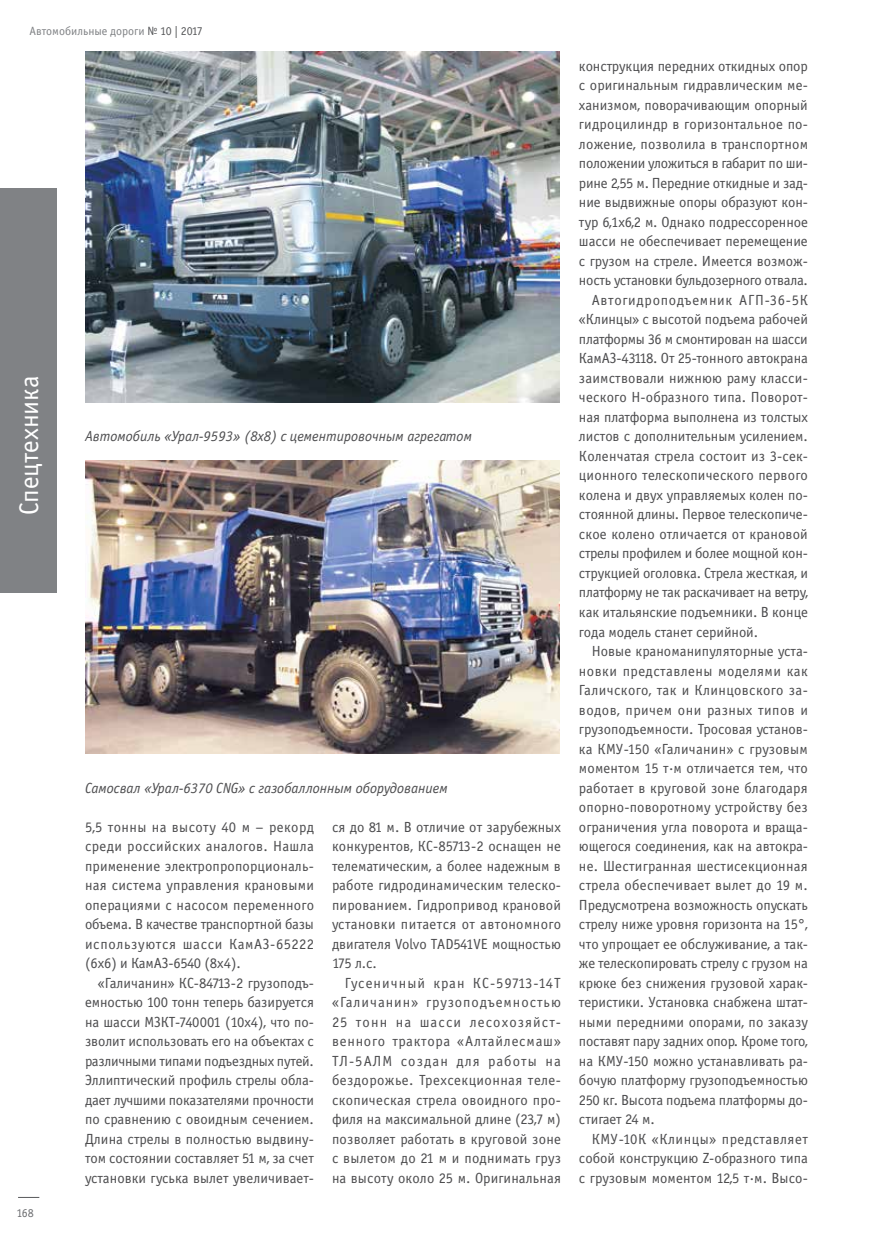
<style>
.page{position:relative;width:893px;height:1234px;background:#fff}
.page>*{position:absolute;margin:0;border:0;box-sizing:border-box;transform-origin:0 0}
.t1{font:27px "Officina Sans Book C";color:#fff}
.t2{font:14.7px/19.5px "Officina Sans Book C";letter-spacing:-.005em;color:#4d4d4f;text-align:justify}
.t3{font:14.7px "Officina Sans Book C";letter-spacing:.015em;color:#4d4d4f}
.t4{font:italic 14.7px "Officina Sans Book C";color:#4d4d4f}
.t5{font:14.7px "Officina Sans Book C";letter-spacing:.03em;color:#4d4d4f}
.t6{font:14.7px "Officina Sans Book C";letter-spacing:-.035em;color:#4d4d4f}
.t7{font:14.7px "Officina Sans Book C";letter-spacing:.025em;color:#4d4d4f}
.t8{font:14.7px "Officina Sans Book C";letter-spacing:.02em;color:#4d4d4f}
.t9{font:14.7px "Officina Sans Book C";letter-spacing:.05em;color:#4d4d4f}
.t10{font:12px "Officina Sans Book C";color:#808285}
.t11{font:12px "Officina Sans Book C";color:#6d6e71}
.s1{color:#58595b}
</style>
<div class="page">
<svg style="left:19px;top:1196px;width:20px;height:1px"></svg>
<div style="left:0;top:188px;width:56px;height:404px;background:#808285"></div>
<img style="left:85px;top:51px;width:475px;height:351px">
<img style="left:85px;top:461px;width:475px;height:292px">
<p class="t10" style="left:29px;top:24px;width:175px">Автомобильные дороги <span class="s1">№ 10 | 2017</span></p>
<h1 class="t1" style="left:14px;top:515px;width:141px;rotate:-90deg">Спецтехника</h1>
<p class="t4" style="left:85px;top:428px;width:388px">Автомобиль «Урал-9593» (8х8) с цементировочным агрегатом</p>
<p class="t11" style="left:16px;top:1206px;width:19px">168</p>
<p class="t4" style="left:85px;top:779px;width:364px">Самосвал «Урал-6370 CNG» с газобаллонным оборудованием</p>
<p class="t2" style="left:85px;top:817px;width:231px">5,5 тонны на высоту 40 м – рекорд среди российских аналогов. Нашла применение электропропорциональ&shy;ная система управления крановыми операциями с насосом переменного объема. В качестве транспортной базы используются шасси КамАЗ-65222 (6х6) и КамАЗ-6540 (8х4).</p>
<p class="t2" style="left:85px;top:973px;width:230px;text-indent:13px">«Галичанин» КС-84713-2 грузоподъ&shy;емностью 100 тонн теперь базируется на шасси МЗ КТ-740001 (10х4), что по&shy;зволит использовать его на объектах с различными типами подъездных путей.<br>Эллиптический профиль стрелы обла&shy;дает лучшими показателями прочности по сравнению с овоидным сечением.<br>Длина стрелы в полностью выдвину&shy;том состоянии составляет 51 м, за счет установки гуська вылет увеличивает-</p>
<p class="t2" style="left:332px;top:817px;width:231px">ся до 81 м. В отличие от зарубежных конкурентов, КС-85713-2 оснащен не телематическим, а более надежным в работе гидродинамическим телеско&shy;пированием. Гидропривод крановой установки питается от автономного двигателя Volvo TAD541VE мощностью 175 л.с.</p>
<p class="t2" style="left:332px;top:973px;width:230px;text-indent:13px">Гусеничный кран КС-59713-14Т «Галичанин» грузоподъемностью 25 тонн на шасси лесохозяйст&shy;венного трактора «Алтайлесмаш» ТЛ-5АЛМ</p>
<p class="t2" style="left:332px;top:1051px;width:231px;text-indent:69px">создан для работы на бездорожье. Трехсекционная теле&shy;скопическая стрела овоидного про&shy;филя на максимальной длине (23,7 м) позволяет работать в круговой зоне с вылетом до 21 м и поднимать груз на высоту около 25 м. Оригинальная</p>
<p class="t2" style="left:579px;top:56px;width:230px">конструкция передних откидных опор</p>
<p class="t2" style="left:579px;top:76px;width:230px">с оригинальным гидравлическим ме-</p>
<p class="t2" style="left:579px;top:95px;width:230px">ханизмом, поворачивающим опорный</p>
<p class="t3" style="left:579px;top:116px;width:230px">гидроцилиндр в горизонтальное по-</p>
<p class="t3" style="left:579px;top:136px;width:231px">ложение, позволила в транспортном</p>
<p class="t2" style="left:579px;top:154px;width:230px">положении уложиться в габарит по ши-</p>
<p class="t2" style="left:579px;top:173px;width:230px">рине 2,55 м. Передние откидные и зад-</p>
<p class="t2" style="left:579px;top:193px;width:230px">ние выдвижные опоры образуют кон-</p>
<p class="t2" style="left:579px;top:212px;width:230px">тур 6,1х6,2 м. Однако подрессоренное</p>
<p class="t2" style="left:579px;top:232px;width:230px">шасси не обеспечивает перемещение</p>
<p class="t2" style="left:579px;top:251px;width:230px">с грузом на стреле. И меется возмож-</p>
<p class="t2" style="left:579px;top:271px;width:230px">ность установки бульдозерного отвала.</p>
<p class="t9" style="left:592px;top:292px;width:218px">Автогидроподъемник АГП-36-5К</p>
<p class="t2" style="left:579px;top:310px;width:230px">«Клинцы» с высотой подъема рабочей</p>
<p class="t2" style="left:579px;top:329px;width:230px">платформы 36 м смонтирован на шасси</p>
<p class="t6" style="left:579px;top:350px;width:230px">КамАЗ-43118. От 25-тонного автокрана</p>
<p class="t2" style="left:579px;top:368px;width:230px">заимствовали нижнюю раму класси-</p>
<p class="t2" style="left:579px;top:388px;width:230px">ческого Н -образного типа. Поворот-</p>
<p class="t2" style="left:579px;top:407px;width:230px">ная платформа выполнена из толстых</p>
<p class="t2" style="left:579px;top:427px;width:230px">листов с дополнительным усилением.</p>
<p class="t2" style="left:579px;top:446px;width:230px">Коленчатая стрела состоит из 3-сек-</p>
<p class="t3" style="left:579px;top:467px;width:230px">ционного телескопического первого</p>
<p class="t2" style="left:579px;top:485px;width:230px">колена и двух управляемых колен по-</p>
<p class="t2" style="left:579px;top:505px;width:230px">стоянной длины. Первое телескопиче-</p>
<p class="t2" style="left:579px;top:524px;width:230px">ское колено отличается от крановой</p>
<p class="t2" style="left:579px;top:544px;width:230px">стрелы профилем и более мощной кон-</p>
<p class="t2" style="left:579px;top:563px;width:231px">струкцией оголовка. Стрела жесткая, и</p>
<p class="t2" style="left:579px;top:583px;width:231px">платформу не так раскачивает на ветру,</p>
<p class="t2" style="left:579px;top:602px;width:230px">как итальянские подъемники. В конце</p>
<p class="t2" style="left:579px;top:622px;width:181px">года модель станет серийной.</p>
<p class="t2" style="left:592px;top:641px;width:218px">Новые краноманипуляторные уста-</p>
<p class="t5" style="left:579px;top:662px;width:230px">новки представлены моделями как</p>
<p class="t7" style="left:579px;top:682px;width:230px">Галичского, так и Клинцовского за-</p>
<p class="t5" style="left:579px;top:701px;width:231px">водов, причем они разных типов и</p>
<p class="t2" style="left:579px;top:719px;width:230px">грузоподъемности. Тросовая установ-</p>
<p class="t3" style="left:579px;top:740px;width:230px">ка КМУ-150 «Галичанин» с грузовым</p>
<p class="t2" style="left:579px;top:758px;width:230px">моментом 15 т.м отличается тем, что</p>
<p class="t3" style="left:579px;top:779px;width:230px">работает в круговой зоне благодаря</p>
<p class="t2" style="left:579px;top:797px;width:230px">опорно-поворотному устройству без</p>
<p class="t2" style="left:579px;top:817px;width:230px">ограничения угла поворота и враща-</p>
<p class="t2" style="left:579px;top:836px;width:230px">ющегося соединения, как на автокра-</p>
<p class="t3" style="left:579px;top:857px;width:230px">не. Шестигранная шестисекционная</p>
<p class="t8" style="left:579px;top:877px;width:230px">стрела обеспечивает вылет до 19 м.</p>
<p class="t2" style="left:579px;top:895px;width:230px">Предусмотрена возможность опускать</p>
<p class="t2" style="left:579px;top:914px;width:230px">стрелу ниже уровня горизонта на 15°,</p>
<p class="t2" style="left:579px;top:934px;width:230px">что упрощает ее обслуживание, а так-</p>
<p class="t2" style="left:579px;top:953px;width:230px">же телескопировать стрелу с грузом на</p>
<p class="t2" style="left:579px;top:973px;width:230px">крюке без снижения грузовой харак-</p>
<p class="t2" style="left:579px;top:992px;width:230px">теристики. Установка снабжена штат-</p>
<p class="t2" style="left:579px;top:1012px;width:231px">ными передними опорами, по заказу</p>
<p class="t2" style="left:579px;top:1031px;width:230px">поставят пару задних опор. Кроме того,</p>
<p class="t2" style="left:579px;top:1051px;width:230px">на КМУ-150 можно устанавливать ра-</p>
<p class="t2" style="left:579px;top:1070px;width:230px">бочую платформу грузоподъемностью</p>
<p class="t2" style="left:579px;top:1090px;width:230px">250 кг. Высота подъема платформы до-</p>
<p class="t2" style="left:579px;top:1109px;width:77px">стигает 24 м.</p>
<p class="t5" style="left:592px;top:1130px;width:218px">КМУ-10К «Клинцы» представляет</p>
<p class="t2" style="left:579px;top:1148px;width:230px">собой конструкцию Z-образного типа</p>
<p class="t2" style="left:579px;top:1168px;width:230px">с грузовым моментом 12,5 т.м. Высо-</p>
</div>
